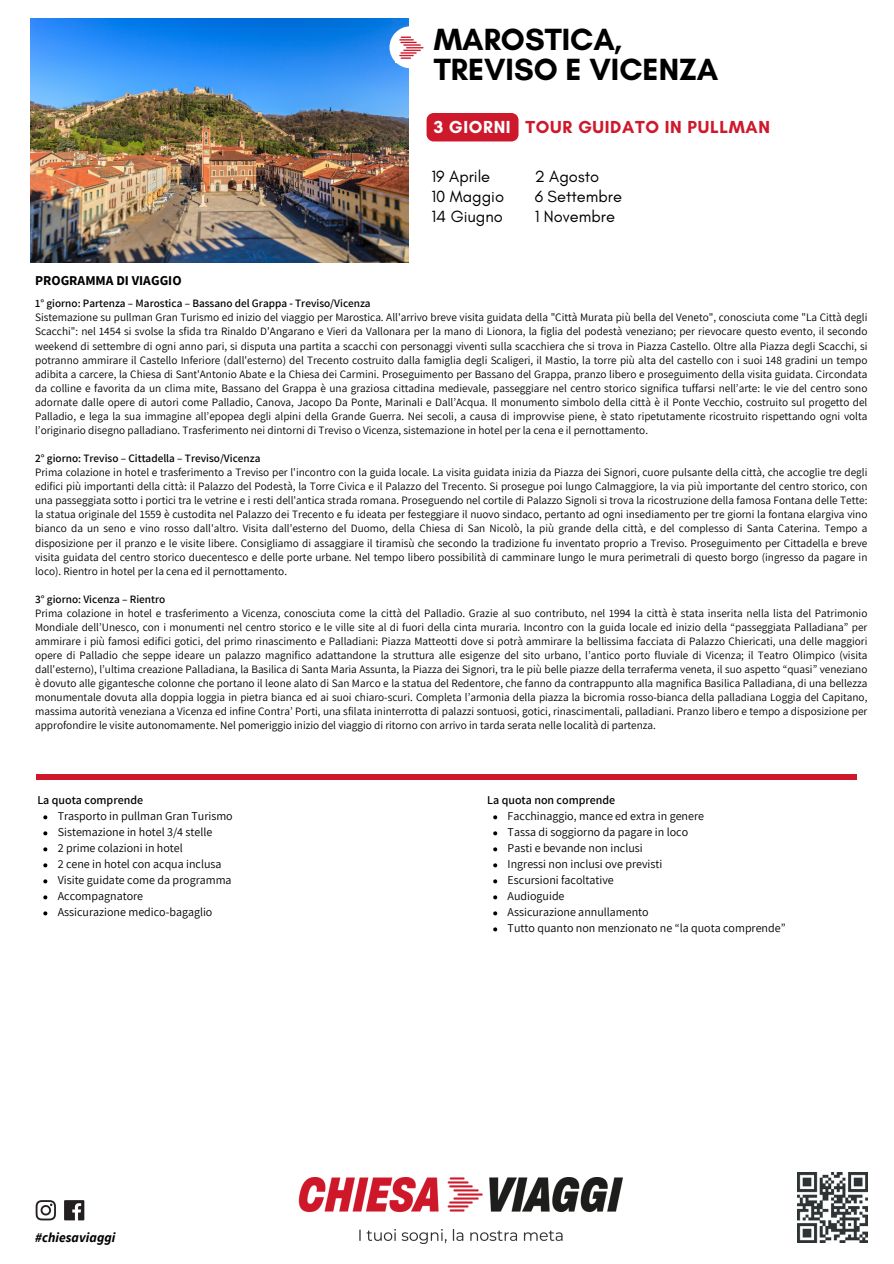
<style>
.page{position:relative;width:894px;height:1264px;background:#fff}
.page>*{position:absolute;margin:0;border:0;box-sizing:border-box;transform-origin:0 0}
.t1{font:700 31.2px/30.3px "Glacial Indifference";color:#000}
.t2{font:700 17.7px "Glacial Indifference";letter-spacing:.035em;color:#ce192c}
.t3{font:700 17.7px "Glacial Indifference";letter-spacing:.035em;color:#fff}
.t4{font:16.5px/20.2px "Glacial Indifference";color:#000}
.t5{font:700 13.5px "Source Sans Pro";color:#000}
.t6{font:italic 700 13.5px "Source Sans Pro";letter-spacing:.005em;color:#000}
.t7{font:12px "Assistant";color:#000}
.t8{font:600 12px "Assistant";color:#000}
.t9{font:11.25px/14.1px "Assistant";color:#000;text-align:justify}
.t10{font:600 11.25px "Assistant";color:#000}
</style>
<div class="page">
<hr style="left:36px;top:775px;width:820px;height:4px;background:#ce192c">
<img style="left:31px;top:19px;width:378px;height:243px">
<div style="left:389px;top:26px;width:42px;height:42px;background:#fff;border-radius:50%"></div>
<img style="left:395px;top:36px;width:29px;height:27px">
<img style="left:298px;top:1177px;width:324px;height:65px">
<img style="left:797px;top:1172px;width:70px;height:70px">
<img style="left:35px;top:1200px;width:50px;height:21px">
<svg style="left:43px;top:815px;width:4px;height:4px"></svg>
<svg style="left:43px;top:831px;width:4px;height:4px"></svg>
<svg style="left:43px;top:847px;width:4px;height:4px"></svg>
<svg style="left:43px;top:863px;width:4px;height:4px"></svg>
<svg style="left:43px;top:879px;width:4px;height:4px"></svg>
<svg style="left:43px;top:895px;width:4px;height:4px"></svg>
<svg style="left:43px;top:911px;width:4px;height:4px"></svg>
<svg style="left:493px;top:815px;width:4px;height:4px"></svg>
<svg style="left:493px;top:831px;width:4px;height:4px"></svg>
<svg style="left:493px;top:847px;width:4px;height:4px"></svg>
<svg style="left:493px;top:863px;width:4px;height:4px"></svg>
<svg style="left:493px;top:879px;width:4px;height:4px"></svg>
<svg style="left:493px;top:895px;width:4px;height:4px"></svg>
<svg style="left:493px;top:911px;width:4px;height:4px"></svg>
<svg style="left:493px;top:927px;width:4px;height:4px"></svg>
<div style="left:426px;top:113px;width:92px;height:28px;background:#ce192c"></div>
<p class="t1" style="left:433px;top:24px;width:286px">MAROSTICA,<br>TREVISO E VICENZA</p>
<p class="t3" style="left:433px;top:117px;width:79px">3 GIORNI</p>
<p class="t2" style="left:525px;top:117px;width:246px">TOUR GUIDATO IN PULLMAN</p>
<p class="t5" style="left:35px;top:271px;width:148px">PROGRAMMA DI VIAGGIO</p>
<h5 class="t4" style="left:431px;top:166px;width:74px">19 Aprile<br>10 Maggio<br>14 Giugno</h5>
<p class="t4" style="left:534px;top:166px;width:89px">2 Agosto<br>6 Settembre<br>1 Novembre</p>
<h2 class="t10" style="left:35px;top:296px;width:337px">1° giorno: Partenza – Marostica – Bassano del Grappa - Treviso/Vicenza</h2>
<h3 class="t9" style="left:35px;top:310px;width:833px">Sistemazione su pullman Gran Turismo ed inizio del viaggio per Marostica. All'arrivo breve visita guidata della "Città Murata più bella del Veneto", conosciuta come "La Città degli Scacchi": nel 1454 si svolse la sfida tra Rinaldo D'Angarano e Vieri da Vallonara per la mano di Lionora, la figlia del podestà veneziano; per rievocare questo evento, il secondo weekend di settembre di ogni anno pari, si disputa una partita a scacchi con personaggi viventi sulla scacchiera che si trova in Piazza Castello. Oltre alla Piazza degli Scacchi, si potranno ammirare il Castello Inferiore (dall'esterno) del Trecento costruito dalla famiglia degli Scaligeri, il Mastio, la torre più alta del castello con i suoi 148 gradini un tempo adibita a carcere, la Chiesa di Sant'Antonio Abate e la Chiesa dei Carmini. Proseguimento per Bassano del Grappa, pranzo libero e proseguimento della visita guidata. Circondata da colline e favorita da un clima mite, Bassano del Grappa è una graziosa cittadina medievale, passeggiare nel centro storico significa tuffarsi nell’arte: le vie del centro sono adornate dalle opere di autori come Palladio, Canova, Jacopo Da Ponte, Marinali e Dall’Acqua. Il monumento simbolo della città è il Ponte Vecchio, costruito sul progetto del Palladio, e lega la sua immagine all’epopea degli alpini della Grande Guerra. Nei secoli, a causa di improvvise piene, è stato ripetutamente ricostruito rispettando ogni volta l’originario disegno palladiano. Trasferimento nei dintorni di Treviso o Vicenza, sistemazione in hotel per la cena e il pernottamento.</h3>
<h4 class="t10" style="left:35px;top:450px;width:227px">2° giorno: Treviso – Cittadella – Treviso/Vicenza</h4>
<p class="t9" style="left:35px;top:465px;width:833px">Prima colazione in hotel e trasferimento a Treviso per l'incontro con la guida locale. La visita guidata inizia da Piazza dei Signori, cuore pulsante della città, che accoglie tre degli edifici più importanti della città: il Palazzo del Podestà, la Torre Civica e il Palazzo del Trecento. Si prosegue poi lungo Calmaggiore, la via più importante del centro storico, con una passeggiata sotto i portici tra le vetrine e i resti dell'antica strada romana. Proseguendo nel cortile di Palazzo Signoli si trova la ricostruzione della famosa Fontana delle Tette: la statua originale del 1559 è custodita nel Palazzo dei Trecento e fu ideata per festeggiare il nuovo sindaco, pertanto ad ogni insediamento per tre giorni la fontana elargiva vino bianco da un seno e vino rosso dall'altro. Visita dall'esterno del Duomo, della Chiesa di San Nicolò, la più grande della città, e del complesso di Santa Caterina. Tempo a disposizione per il pranzo e le visite libere. Consigliamo di assaggiare il tiramisù che secondo la tradizione fu inventato proprio a Treviso. Proseguimento per Cittadella e breve visita guidata del centro storico duecentesco e delle porte urbane. Nel tempo libero possibilità di camminare lungo le mura perimetrali di questo borgo (ingresso da pagare in loco). Rientro in hotel per la cena ed il pernottamento.</p>
<p class="t10" style="left:35px;top:591px;width:132px">3° giorno: Vicenza – Rientro</p>
<p class="t9" style="left:35px;top:605px;width:833px">Prima colazione in hotel e trasferimento a Vicenza, conosciuta come la città del Palladio. Grazie al suo contributo, nel 1994 la città è stata inserita nella lista del Patrimonio Mondiale dell’Unesco, con i monumenti nel centro storico e le ville site al di fuori della cinta muraria. Incontro con la guida locale ed inizio della “passeggiata Palladiana” per ammirare i più famosi edifici gotici, del primo rinascimento e Palladiani: Piazza Matteotti dove si potrà ammirare la bellissima facciata di Palazzo Chiericati, una delle maggiori opere di Palladio che seppe ideare un palazzo magnifico adattandone la struttura alle esigenze del sito urbano, l’antico porto fluviale di Vicenza; il Teatro Olimpico (visita dall'esterno), l’ultima creazione Palladiana, la Basilica di Santa Maria Assunta, la Piazza dei Signori, tra le più belle piazze della terraferma veneta, il suo aspetto “quasi” veneziano è dovuto alle gigantesche colonne che portano il leone alato di San Marco e la statua del Redentore, che fanno da contrappunto alla magnifica Basilica Palladiana, di una bellezza monumentale dovuta alla doppia loggia in pietra bianca ed ai suoi chiaro-scuri. Completa l’armonia della piazza la bicromia rosso-bianca della palladiana Loggia del Capitano, massima autorità veneziana a Vicenza ed infine Contra’ Porti, una sfilata ininterrotta di palazzi sontuosi, gotici, rinascimentali, palladiani. Pranzo libero e tempo a disposizione per approfondire le visite autonomamente. Nel pomeriggio inizio del viaggio di ritorno con arrivo in tarda serata nelle località di partenza.</p>
<p class="t8" style="left:37px;top:792px;width:107px">La quota comprende</p>
<p class="t7" style="left:58px;top:808px;width:176px">Trasporto in pullman Gran Turismo</p>
<p class="t7" style="left:58px;top:824px;width:156px">Sistemazione in hotel 3/4 stelle</p>
<p class="t7" style="left:58px;top:840px;width:126px">2 prime colazioni in hotel</p>
<h6 class="t7" style="left:58px;top:856px;width:165px">2 cene in hotel con acqua inclusa</h6>
<p class="t7" style="left:58px;top:872px;width:175px">Visite guidate come da programma</p>
<p class="t7" style="left:58px;top:888px;width:87px">Accompagnatore</p>
<p class="t7" style="left:58px;top:904px;width:156px">Assicurazione medico-bagaglio</p>
<p class="t6" style="left:35px;top:1228px;width:82px">#chiesaviaggi</p>
<p class="t8" style="left:487px;top:792px;width:129px">La quota non comprende</p>
<p class="t7" style="left:507px;top:808px;width:198px">Facchinaggio, mance ed extra in genere</p>
<p class="t7" style="left:507px;top:824px;width:182px">Tassa di soggiorno da pagare in loco</p>
<p class="t7" style="left:507px;top:840px;width:136px">Pasti e bevande non inclusi</p>
<h6 class="t7" style="left:507px;top:856px;width:156px">Ingressi non inclusi ove previsti</h6>
<p class="t7" style="left:507px;top:872px;width:108px">Escursioni facoltative</p>
<p class="t7" style="left:507px;top:888px;width:58px">Audioguide</p>
<p class="t7" style="left:507px;top:904px;width:142px">Assicurazione annullamento</p>
<p class="t7" style="left:507px;top:920px;width:279px">Tutto quanto non menzionato ne “la quota comprende”</p>
</div>
